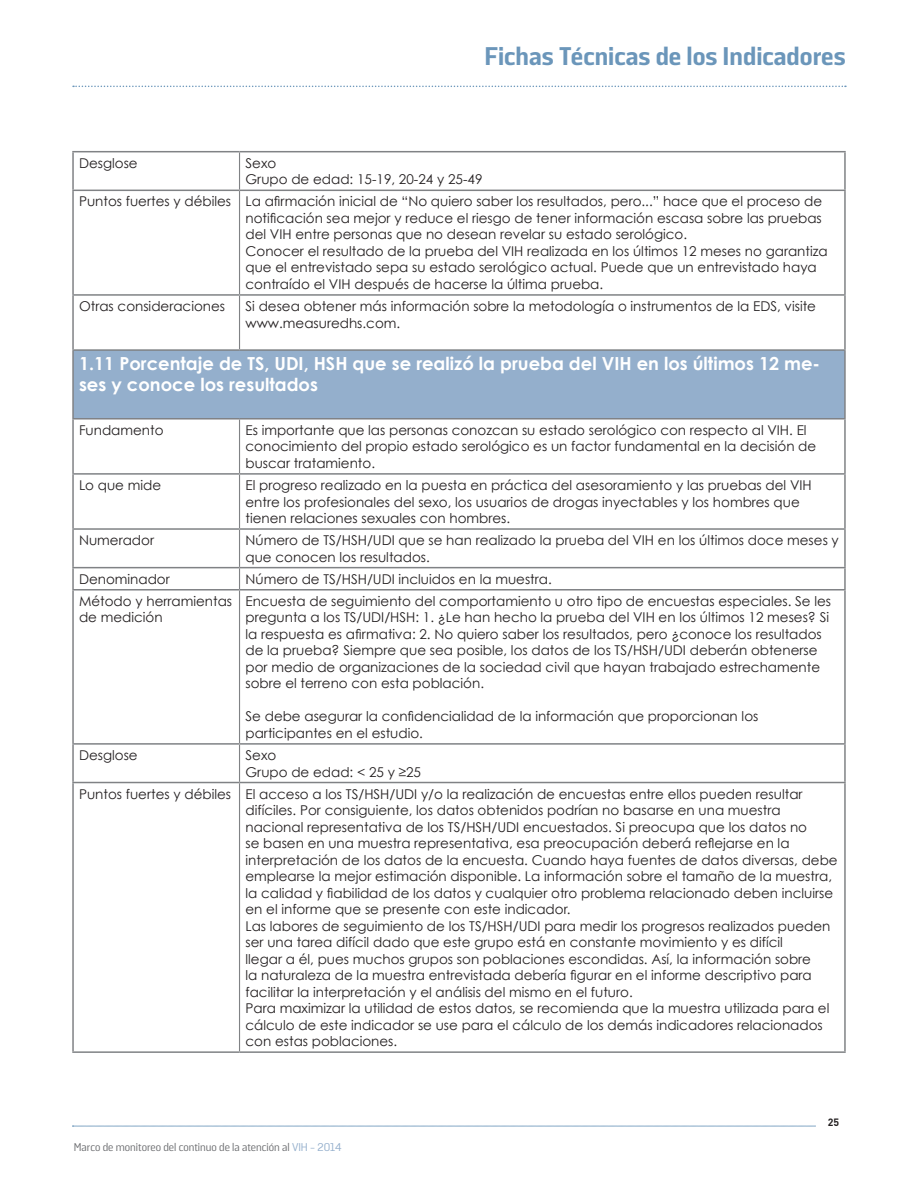
<style>
.page{position:relative;width:918px;height:1188px;background:#fff}
.page>*{position:absolute;margin:0;border:0;box-sizing:border-box;transform-origin:0 0}
.t1{font:700 25.5px "Solido";color:#6b96ba}
.t2{font:700 18px/21.6px "Century Gothic";color:#fff}
.t3{font:13.5px/16.5px "Century Gothic";color:#231f20}
.t4{font:11.25px "Solido";color:#6c6d70}
.t5{font:700 10.5px "DIN";color:#231f20}
.s1{color:#94afcc}
</style>
<div class="page">
<svg style="left:72px;top:1126px;width:743px;height:1px"></svg>
<svg style="left:73px;top:86px;width:773px;height:1px"></svg>
<div style="left:73px;top:350px;width:772px;height:69px;background:#94afcc"></div>
<hr style="left:239px;top:152px;width:1px;height:38px;background:#808285">
<hr style="left:239px;top:191px;width:1px;height:103px;background:#808285">
<hr style="left:239px;top:296px;width:1px;height:53px;background:#808285">
<hr style="left:239px;top:420px;width:1px;height:53px;background:#808285">
<hr style="left:239px;top:475px;width:1px;height:53px;background:#808285">
<hr style="left:239px;top:530px;width:1px;height:37px;background:#808285">
<svg style="left:239px;top:568px;width:1px;height:21px"></svg>
<hr style="left:239px;top:591px;width:1px;height:152px;background:#808285">
<hr style="left:239px;top:745px;width:1px;height:37px;background:#808285">
<hr style="left:239px;top:783px;width:1px;height:268px;background:#808285">
<hr style="left:72px;top:151px;width:168px;height:1px;background:#808285">
<hr style="left:240px;top:151px;width:606px;height:1px;background:#808285">
<hr style="left:72px;top:190px;width:168px;height:1px;background:#808285">
<hr style="left:240px;top:190px;width:606px;height:1px;background:#808285">
<hr style="left:72px;top:294px;width:168px;height:2px;background:#808285">
<hr style="left:240px;top:294px;width:606px;height:2px;background:#808285">
<hr style="left:72px;top:349px;width:168px;height:2px;background:#808285">
<hr style="left:240px;top:349px;width:606px;height:2px;background:#808285">
<hr style="left:72px;top:418px;width:168px;height:2px;background:#808285">
<hr style="left:240px;top:418px;width:606px;height:2px;background:#808285">
<hr style="left:72px;top:473px;width:168px;height:2px;background:#808285">
<hr style="left:240px;top:473px;width:606px;height:2px;background:#808285">
<hr style="left:72px;top:528px;width:168px;height:2px;background:#808285">
<hr style="left:240px;top:528px;width:606px;height:2px;background:#808285">
<hr style="left:72px;top:567px;width:168px;height:1px;background:#808285">
<hr style="left:240px;top:567px;width:606px;height:1px;background:#808285">
<hr style="left:72px;top:589px;width:168px;height:2px;background:#808285">
<hr style="left:240px;top:589px;width:606px;height:2px;background:#808285">
<hr style="left:72px;top:743px;width:168px;height:2px;background:#808285">
<hr style="left:240px;top:743px;width:606px;height:2px;background:#808285">
<hr style="left:72px;top:782px;width:168px;height:1px;background:#808285">
<hr style="left:240px;top:782px;width:606px;height:1px;background:#808285">
<hr style="left:72px;top:1051px;width:168px;height:2px;background:#808285">
<hr style="left:240px;top:1051px;width:606px;height:2px;background:#808285">
<hr style="left:72px;top:152px;width:2px;height:38px;background:#808285">
<hr style="left:844px;top:152px;width:2px;height:38px;background:#808285">
<hr style="left:72px;top:191px;width:2px;height:103px;background:#808285">
<hr style="left:844px;top:191px;width:2px;height:103px;background:#808285">
<hr style="left:72px;top:296px;width:2px;height:53px;background:#808285">
<hr style="left:844px;top:296px;width:2px;height:53px;background:#808285">
<hr style="left:72px;top:351px;width:2px;height:67px;background:#808285">
<hr style="left:844px;top:351px;width:2px;height:67px;background:#808285">
<hr style="left:72px;top:420px;width:2px;height:53px;background:#808285">
<hr style="left:844px;top:420px;width:2px;height:53px;background:#808285">
<hr style="left:72px;top:475px;width:2px;height:53px;background:#808285">
<hr style="left:844px;top:475px;width:2px;height:53px;background:#808285">
<hr style="left:72px;top:530px;width:2px;height:37px;background:#808285">
<hr style="left:844px;top:530px;width:2px;height:37px;background:#808285">
<hr style="left:72px;top:568px;width:2px;height:21px;background:#808285">
<hr style="left:844px;top:568px;width:2px;height:21px;background:#808285">
<hr style="left:72px;top:591px;width:2px;height:152px;background:#808285">
<hr style="left:844px;top:591px;width:2px;height:152px;background:#808285">
<hr style="left:72px;top:745px;width:2px;height:37px;background:#808285">
<hr style="left:844px;top:745px;width:2px;height:37px;background:#808285">
<hr style="left:72px;top:783px;width:2px;height:268px;background:#808285">
<hr style="left:844px;top:783px;width:2px;height:268px;background:#808285">
<p class="t1" style="left:484px;top:42px;width:363px">Fichas Técnicas de los Indicadores</p>
<p class="t3" style="left:79px;top:155px;width:60px">Desglose</p>
<p class="t3" style="left:246px;top:155px;width:32px">Sexo</p>
<p class="t3" style="left:246px;top:171px;width:238px">Grupo de edad: 15-19, 20-24 y 25-49</p>
<p class="t3" style="left:79px;top:193px;width:154px">Puntos fuertes y débiles</p>
<p class="t3" style="left:246px;top:193px;width:578px;text-align:justify">La afirmación inicial de “No quiero saber los resultados, pero...” hace que el proceso de notificación sea mejor y reduce el riesgo de tener información escasa sobre las pruebas del VIH entre personas que no desean revelar su estado serológico.</p>
<p class="t3" style="left:246px;top:243px;width:584px">Conocer el resultado de la prueba del VIH realizada en los últimos 12 meses no garantiza que el entrevistado sepa su estado serológico actual. Puede que un entrevistado haya contraído el VIH después de hacerse la última prueba.</p>
<p class="t3" style="left:79px;top:298px;width:148px">Otras consideraciones</p>
<p class="t3" style="left:246px;top:298px;width:572px">Si desea obtener más información sobre la metodología o instrumentos de la EDS, visite www.measuredhs.com.</p>
<p class="t2" style="left:79px;top:352px;width:743px">1.11 Porcentaje de TS, UDI, HSH que se realizó la prueba del VIH en los últimos 12 me&shy;ses y conoce los resultados</p>
<p class="t3" style="left:79px;top:422px;width:86px">Fundamento</p>
<p class="t3" style="left:246px;top:422px;width:572px">Es importante que las personas conozcan su estado serológico con respecto al VIH. El conocimiento del propio estado serológico es un factor fundamental en la decisión de buscar tratamiento.</p>
<p class="t3" style="left:79px;top:477px;width:84px">Lo que mide</p>
<p class="t3" style="left:246px;top:477px;width:568px">El progreso realizado en la puesta en práctica del asesoramiento y las pruebas del VIH entre los profesionales del sexo, los usuarios de drogas inyectables y los hombres que tienen relaciones sexuales con hombres.</p>
<p class="t3" style="left:79px;top:532px;width:77px">Numerador</p>
<p class="t3" style="left:246px;top:532px;width:595px">Número de TS/HSH/UDI que se han realizado la prueba del VIH en los últimos doce meses y que conocen los resultados.</p>
<p class="t3" style="left:79px;top:570px;width:92px">Denominador</p>
<p class="t3" style="left:246px;top:570px;width:308px">Número de TS/HSH/UDI incluidos en la muestra.</p>
<p class="t3" style="left:79px;top:593px;width:155px">Método y herramientas de medición</p>
<p class="t3" style="left:246px;top:593px;width:587px">Encuesta de seguimiento del comportamiento u otro tipo de encuestas especiales. Se les pregunta a los TS/UDI/HSH: 1. ¿Le han hecho la prueba del VIH en los últimos 12 meses? Si la respuesta es afirmativa: 2. No quiero saber los resultados, pero ¿conoce los resultados de la prueba? Siempre que sea posible, los datos de los TS/HSH/UDI deberán obtenerse por medio de organizaciones de la sociedad civil que hayan trabajado estrechamente sobre el terreno con esta población.</p>
<p class="t3" style="left:246px;top:708px;width:514px">Se debe asegurar la confidencialidad de la información que proporcionan los participantes en el estudio.</p>
<p class="t3" style="left:79px;top:747px;width:60px">Desglose</p>
<p class="t3" style="left:246px;top:747px;width:32px">Sexo</p>
<p class="t3" style="left:246px;top:763px;width:177px">Grupo de edad: &lt; 25 y ≥25</p>
<p class="t3" style="left:79px;top:785px;width:154px">Puntos fuertes y débiles</p>
<p class="t3" style="left:246px;top:785px;width:594px">El acceso a los TS/HSH/UDI y/o la realización de encuestas entre ellos pueden resultar difíciles. Por consiguiente, los datos obtenidos podrían no basarse en una muestra nacional representativa de los TS/HSH/UDI encuestados. Si preocupa que los datos no<br>se basen en una muestra representativa, esa preocupación deberá reflejarse en la interpretación de los datos de la encuesta. Cuando haya fuentes de datos diversas, debe emplearse la mejor estimación disponible. La información sobre el tamaño de la muestra, la calidad y fiabilidad de los datos y cualquier otro problema relacionado deben incluirse en el informe que se presente con este indicador.</p>
<p class="t3" style="left:246px;top:917px;width:586px">Las labores de seguimiento de los TS/HSH/UDI para medir los progresos realizados pueden ser una tarea difícil dado que este grupo está en constante movimiento y es difícil<br>llegar a él, pues muchos grupos son poblaciones escondidas. Así, la información sobre<br>la naturaleza de la muestra entrevistada debería figurar en el informe descriptivo para facilitar la interpretación y el análisis del mismo en el futuro.</p>
<p class="t3" style="left:246px;top:1000px;width:585px">Para maximizar la utilidad de estos datos, se recomienda que la muestra utilizada para el cálculo de este indicador se use para el cálculo de los demás indicadores relacionados con estas poblaciones.</p>
<p class="t4" style="left:74px;top:1141px;width:269px">Marco de monitoreo del continuo de la atención al <span class="s1">VIH - 2014</span></p>
<p class="t5" style="left:828px;top:1115px;width:13px">25</p>
</div>
